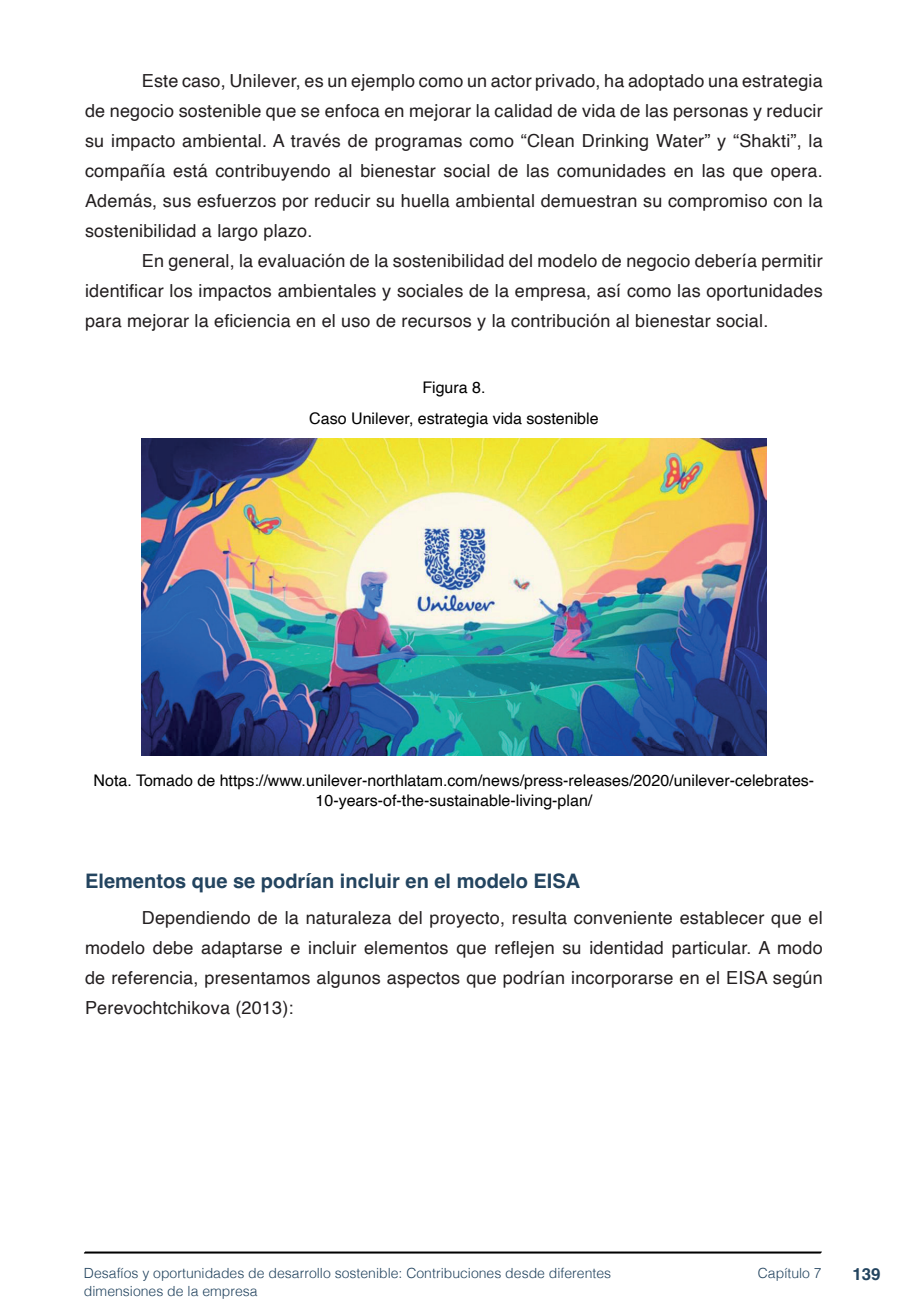
<style>
.page{position:relative;width:908px;height:1304px;background:#fff}
.page>*{position:absolute;margin:0;border:0;box-sizing:border-box;transform-origin:0 0}
.Subtitulo{font:700 20px "Helvetica";color:#23445f}
.txt{font:18px/30px "Helvetica";letter-spacing:.01em;color:#231f20;text-align:justify}
.t1{font:700 16.8px "Helvetica";color:#23445f}
.imagens_graf_tab{font:16px/19.2px "Helvetica";color:#000;text-align:center}
.t2{font:300 14px/18px "Helvetica";color:#23445f}
</style>
<div class="page">
<svg style="left:84px;top:1251px;width:737px;height:3px;background:#515151"></svg>
<img style="left:142px;top:438px;width:623px;height:318px">
<p class="txt" style="left:85px;top:66px;width:738px;text-indent:57px">Este caso, Unilever, es un ejemplo como un actor privado, ha adoptado una estrategia de negocio sostenible que se enfoca en mejorar la calidad de vida de las personas y reducir su impacto ambiental. A través de programas como “Clean Drinking Water” y “Shakti”, la compañía está contribuyendo al bienestar social de las comunidades en las que opera.<br>Además, sus esfuerzos por reducir su huella ambiental demuestran su compromiso con la sostenibilidad a largo plazo.</p>
<p class="txt" style="left:85px;top:246px;width:738px;text-indent:57px">En general, la evaluación de la sostenibilidad del modelo de negocio debería permitir identificar los impactos ambientales y sociales de la empresa, así como las oportunidades para mejorar la eficiencia en el uso de recursos y la contribución al bienestar social.</p>
<p class="imagens_graf_tab" style="left:422px;top:379px;width:65px">Figura 8.</p>
<p class="imagens_graf_tab" style="left:309px;top:409px;width:291px">Caso Unilever, estrategia vida sostenible</p>
<p class="imagens_graf_tab" style="left:94px;top:772px;width:721px">Nota. Tomado de https://www.unilever-northlatam.com/news/press-releases/2020/unilever-celebrates-<br>10-years-of-the-sustainable-living-plan/</p>
<p class="Subtitulo" style="left:85px;top:869px;width:496px">Elementos que se podrían incluir en el modelo EISA</p>
<p class="txt" style="left:85px;top:903px;width:738px;text-indent:57px">Dependiendo de la naturaleza del proyecto, resulta conveniente establecer que el modelo debe adaptarse e incluir elementos que reflejen su identidad particular. A modo de referencia, presentamos algunos aspectos que podrían incorporarse en el EISA según Perevochtchikova (2013):</p>
<p class="t2" style="left:84px;top:1263px;width:528px">Desafíos y oportunidades de desarrollo sostenible: Contribuciones desde diferentes dimensiones de la empresa</p>
<p class="t2" style="left:757px;top:1263px;width:65px">Capítulo 7</p>
<p class="t1" style="left:851px;top:1264px;width:30px">139</p>
</div>
